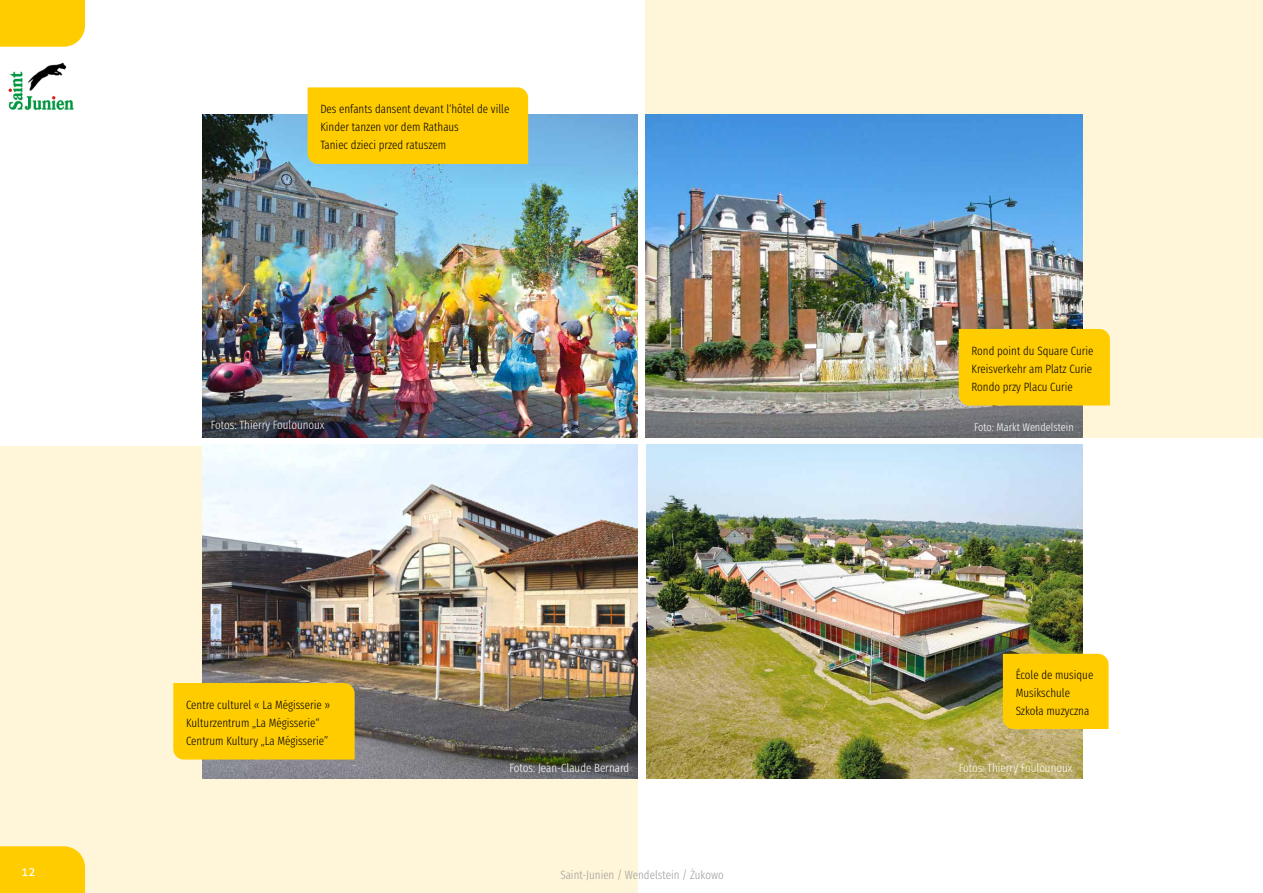
<style>
.page{position:relative;width:1263px;height:893px;background:#fff}
.page>*{position:absolute;margin:0;border:0;box-sizing:border-box;transform-origin:0 0}
.t1{font:300 12px/18px "Fira Sans Compressed";color:#000}
.t2{font:300 12px "Fira Sans Compressed";color:#fff}
.t3{font:300 12px "Fira Sans Compressed";color:#9d9d9c}
.t4{font:12px "Aller";color:#fff}
.t5{font:300 11.25px "Fira Sans Compressed";color:#fff}
</style>
<div class="page">
<div style="left:645px;top:0;width:618px;height:437px;background:#fff5d8"></div>
<div style="left:0;top:446px;width:638px;height:447px;background:#fff5d8"></div>
<div style="left:0;top:0;width:85px;height:47px;background:#fc0"></div>
<div style="left:0;top:846px;width:85px;height:47px;background:#fc0"></div>
<img style="left:8px;top:62px;width:66px;height:49px">
<img style="left:645px;top:115px;width:437px;height:322px">
<img style="left:202px;top:444px;width:436px;height:334px">
<img style="left:646px;top:444px;width:436px;height:334px">
<img style="left:202px;top:115px;width:436px;height:322px">
<div style="left:308px;top:87px;width:220px;height:77px;background:#fc0"></div>
<div style="left:1003px;top:654px;width:105px;height:75px;background:#fc0"></div>
<div style="left:959px;top:329px;width:151px;height:76px;background:#fc0"></div>
<div style="left:173px;top:683px;width:182px;height:77px;background:#fc0"></div>
<p class="t1" style="left:320px;top:100px;width:191px">Des enfants dansent devant l‘hôtel de ville<br>Kinder tanzen vor dem Rathaus<br>Taniec dzieci przed ratuszem</p>
<p class="t1" style="left:971px;top:342px;width:124px;text-align:justify">Rond point du Square Curie Kreisverkehr am Platz Curie Rondo przy Placu Curie</p>
<p class="t2" style="left:211px;top:416px;width:115px">Fotos: Thierry Foulounoux</p>
<p class="t5" style="left:974px;top:419px;width:101px">Foto: Markt Wendelstein</p>
<p class="t1" style="left:186px;top:695px;width:146px">Centre culturel « La Mégisserie »<br>Kulturzentrum „La Mégisserie“<br>Centrum Kultury „La Mégisserie”</p>
<p class="t1" style="left:1016px;top:666px;width:79px">École de musique<br>Musikschule<br>Szkoła muzyczna</p>
<p class="t2" style="left:510px;top:759px;width:121px">Fotos: Jean-Claude Bernard</p>
<p class="t2" style="left:959px;top:759px;width:115px">Fotos: Thierry Foulounoux</p>
<p class="t4" style="left:21px;top:865px;width:16px">12</p>
<p class="t3" style="left:560px;top:866px;width:165px">Saint-Junien / Wendelstein / Żukowo</p>
</div>
